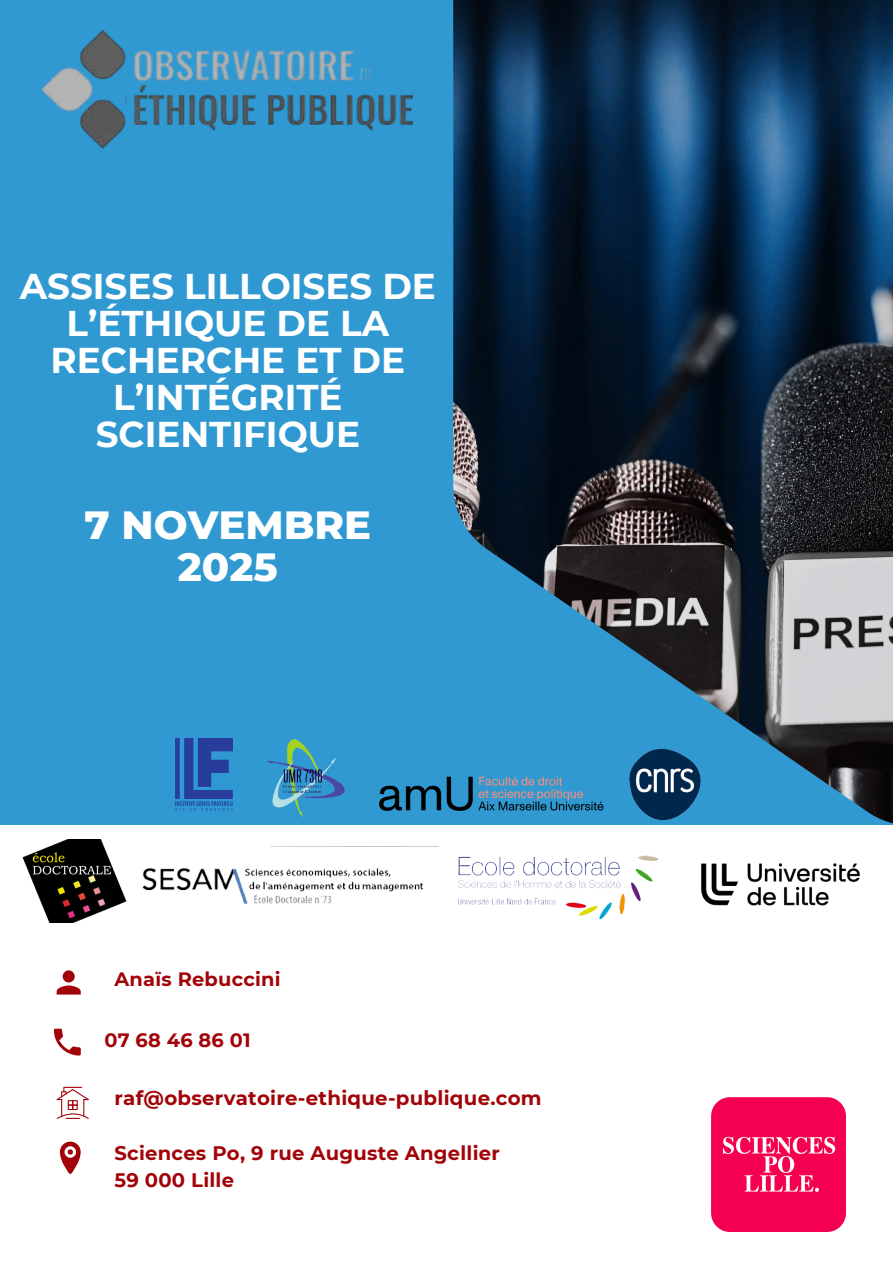
<style>
.page{position:relative;width:893px;height:1263px;background:#fff}
.page>*{position:absolute;margin:0;border:0;box-sizing:border-box;transform-origin:0 0}
.t1{font:800 40.12px/42.2px "Montserrat";color:#fff;text-align:center}
.t2{font:700 35.78px/37.1px "Montserrat";color:#fff;text-align:center}
.t3{font:700 19.8px "Montserrat";letter-spacing:.015em;color:#a20308}
.t4{font:700 19.58px "Montserrat";letter-spacing:.015em;color:#a20308}
.t5{font:700 19.35px "Montserrat";letter-spacing:.015em;color:#a20308}
.t6{font:700 19.27px "Montserrat";letter-spacing:.015em;color:#a20308}
</style>
<div class="page">
<div style="left:0;top:0;width:892px;height:1262px;background:#3099d2"></div>
<div style="left:0;top:825px;width:893px;height:438px;background:#fff"></div>
<img style="left:453px;top:0;width:440px;height:825px">
<svg style="left:57px;top:970px;width:24px;height:24px"></svg>
<svg style="left:54px;top:1029px;width:27px;height:26px"></svg>
<svg style="left:57px;top:1087px;width:32px;height:32px"></svg>
<svg style="left:60px;top:1141px;width:21px;height:33px"></svg>
<img style="left:41px;top:30px;width:373px;height:119px">
<img style="left:711px;top:1097px;width:134px;height:135px">
<img style="left:175px;top:739px;width:57px;height:71px">
<img style="left:266px;top:739px;width:79px;height:79px">
<img style="left:379px;top:771px;width:229px;height:45px">
<img style="left:628px;top:748px;width:73px;height:72px">
<img style="left:22px;top:840px;width:105px;height:82px">
<img style="left:142px;top:868px;width:281px;height:36px">
<img style="left:458px;top:855px;width:201px;height:65px">
<img style="left:688px;top:815px;width:184px;height:91px">
<p class="t2" style="left:20px;top:267px;width:417px">ASSISES LILLOISES DE<br>L’ÉTHIQUE DE LA<br>RECHERCHE ET DE<br>L’INTÉGRITÉ<br>SCIENTIFIQUE</p>
<p class="t1" style="left:84px;top:504px;width:288px">7 NOVEMBRE<br>2025</p>
<p class="t5" style="left:114px;top:968px;width:168px">Anaïs Rebuccini</p>
<h2 class="t6" style="left:104px;top:1028px;width:148px">07 68 46 86 01</h2>
<h1 class="t3" style="left:114px;top:1086px;width:429px">raf@observatoire-ethique-publique.com</h1>
<p class="t4" style="left:114px;top:1141px;width:387px">Sciences Po, 9 rue Auguste Angellier</p>
<p class="t4" style="left:114px;top:1168px;width:121px">59 000 Lille</p>
</div>
